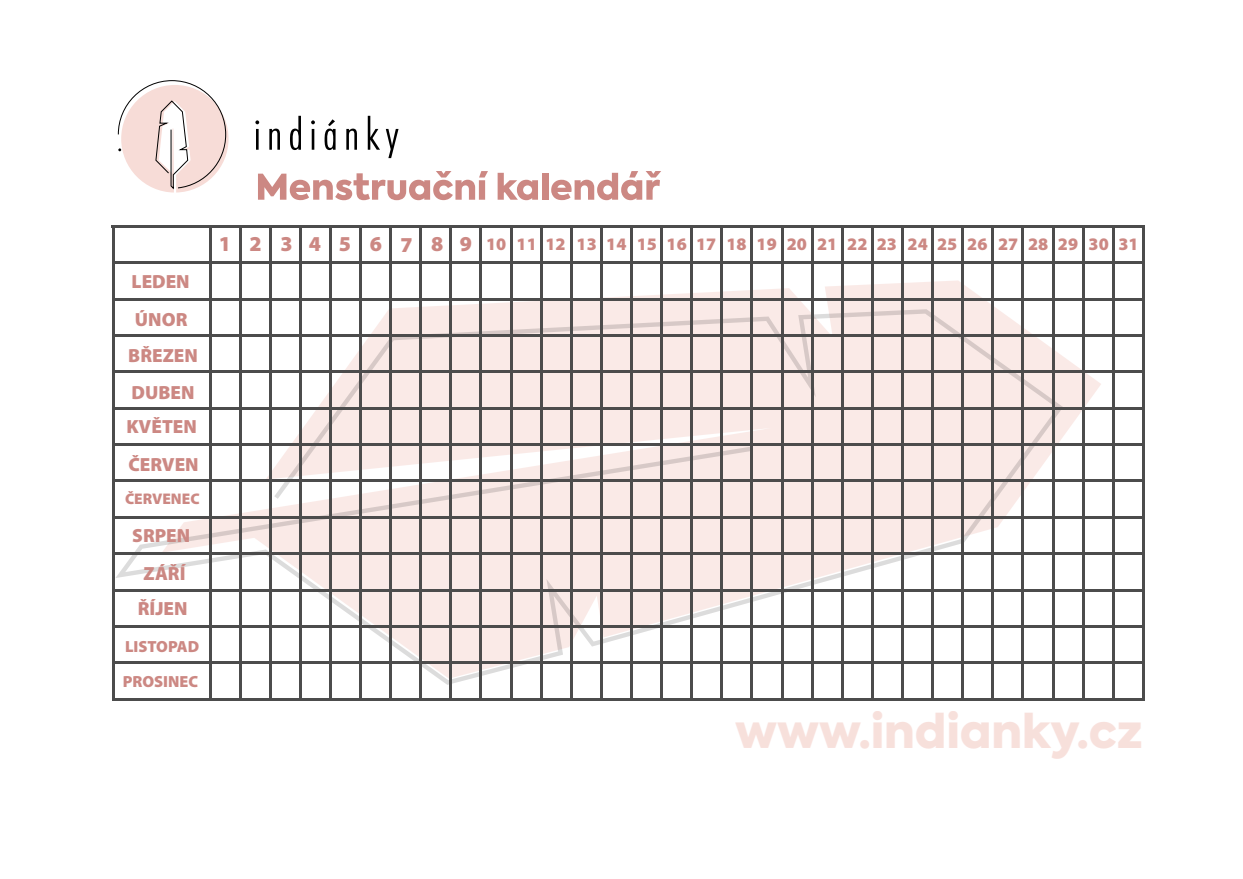
<style>
.page{position:relative;width:1243px;height:879px;background:#fff}
.page>*{position:absolute;margin:0;border:0;box-sizing:border-box;transform-origin:0 0}
.t1{font:900 46.28px "Axiforma";color:#f7dcd7}
.t2{font:900 19.08px/37.9px "Myriad Pro";color:#cc8883}
.t3{font:900 17.64px "Myriad Pro";color:#cc8883}
.t4{font:900 16.16px/34.6px "Myriad Pro";color:#cc8883}
.t5{font:900 15.44px "Myriad Pro";color:#cc8883}
.s1{font-size:21.28px}
</style>
<div class="page">
<svg style="left:211px;top:280px;width:890px;height:398px"></svg>
<svg style="left:115px;top:309px;width:948px;height:376px;fill:#faeae7"></svg>
<hr style="left:208px;top:227px;width:3px;height:472px;background:#4c4c4c">
<hr style="left:112px;top:227px;width:3px;height:472px;background:#4c4c4c">
<hr style="left:239px;top:227px;width:3px;height:472px;background:#4c4c4c">
<hr style="left:269px;top:227px;width:3px;height:472px;background:#4c4c4c">
<hr style="left:299px;top:227px;width:3px;height:472px;background:#4c4c4c">
<hr style="left:329px;top:227px;width:3px;height:472px;background:#4c4c4c">
<hr style="left:359px;top:227px;width:3px;height:472px;background:#4c4c4c">
<hr style="left:389px;top:227px;width:3px;height:472px;background:#4c4c4c">
<hr style="left:419px;top:227px;width:3px;height:472px;background:#4c4c4c">
<hr style="left:449px;top:227px;width:3px;height:472px;background:#4c4c4c">
<hr style="left:479px;top:227px;width:3px;height:472px;background:#4c4c4c">
<hr style="left:510px;top:227px;width:2px;height:472px;background:#4c4c4c">
<hr style="left:540px;top:227px;width:3px;height:472px;background:#4c4c4c">
<hr style="left:570px;top:227px;width:3px;height:472px;background:#4c4c4c">
<hr style="left:600px;top:227px;width:3px;height:472px;background:#4c4c4c">
<hr style="left:630px;top:227px;width:3px;height:472px;background:#4c4c4c">
<hr style="left:660px;top:227px;width:3px;height:472px;background:#4c4c4c">
<hr style="left:690px;top:227px;width:3px;height:472px;background:#4c4c4c">
<hr style="left:720px;top:227px;width:3px;height:472px;background:#4c4c4c">
<hr style="left:750px;top:227px;width:3px;height:472px;background:#4c4c4c">
<hr style="left:780px;top:227px;width:3px;height:472px;background:#4c4c4c">
<hr style="left:811px;top:227px;width:2px;height:472px;background:#4c4c4c">
<hr style="left:841px;top:227px;width:3px;height:472px;background:#4c4c4c">
<hr style="left:871px;top:227px;width:3px;height:472px;background:#4c4c4c">
<hr style="left:901px;top:227px;width:3px;height:472px;background:#4c4c4c">
<hr style="left:931px;top:227px;width:3px;height:472px;background:#4c4c4c">
<hr style="left:961px;top:227px;width:3px;height:472px;background:#4c4c4c">
<hr style="left:991px;top:227px;width:3px;height:472px;background:#4c4c4c">
<hr style="left:1021px;top:227px;width:3px;height:472px;background:#4c4c4c">
<hr style="left:1051px;top:227px;width:3px;height:472px;background:#4c4c4c">
<hr style="left:1081px;top:227px;width:3px;height:472px;background:#4c4c4c">
<hr style="left:1112px;top:227px;width:2px;height:472px;background:#4c4c4c">
<hr style="left:1142px;top:227px;width:3px;height:473px;background:#4c4c4c">
<hr style="left:112px;top:261px;width:1031px;height:3px;background:#4c4c4c">
<hr style="left:112px;top:225px;width:1033px;height:3px;background:#4c4c4c">
<hr style="left:112px;top:298px;width:1031px;height:3px;background:#4c4c4c">
<hr style="left:112px;top:334px;width:1031px;height:3px;background:#4c4c4c">
<hr style="left:112px;top:370px;width:1031px;height:3px;background:#4c4c4c">
<hr style="left:112px;top:407px;width:1031px;height:3px;background:#4c4c4c">
<hr style="left:112px;top:443px;width:1031px;height:3px;background:#4c4c4c">
<hr style="left:112px;top:479px;width:1031px;height:3px;background:#4c4c4c">
<hr style="left:112px;top:516px;width:1031px;height:3px;background:#4c4c4c">
<hr style="left:112px;top:552px;width:1031px;height:3px;background:#4c4c4c">
<hr style="left:112px;top:588px;width:1031px;height:3px;background:#4c4c4c">
<hr style="left:112px;top:625px;width:1031px;height:3px;background:#4c4c4c">
<hr style="left:112px;top:661px;width:1031px;height:3px;background:#4c4c4c">
<hr style="left:112px;top:697px;width:1031px;height:3px;background:#4c4c4c">
<svg style="left:255px;top:116px;width:143px;height:42px"></svg>
<svg style="left:118px;top:80px;width:111px;height:112px"></svg>
<svg style="left:258px;top:171px;width:230px;height:29px"></svg>
<svg style="left:498px;top:173px;width:40px;height:27px"></svg>
<div style="left:542px;top:173px;width:6px;height:27px;background:#cc8883"></div>
<svg style="left:551px;top:171px;width:110px;height:29px"></svg>
<p class="t2" style="left:132px;top:262px;width:60px;line-height:38.1px">LEDEN<br>ÚNOR</p>
<p class="t2" style="left:128px;top:336px;width:71px;line-height:36.6px">BŘEZEN<br>DUBEN</p>
<p class="t2" style="left:126px;top:407px;width:74px">KVĚTEN<br>ČERVEN</p>
<p class="t5" style="left:125px;top:488px;width:76px">ČERVENEC</p>
<p class="t2" style="left:132px;top:516px;width:59px;text-align:center">SRPEN<br>ZÁŘÍ</p>
<p class="t2" style="left:138px;top:589px;width:51px">ŘÍJEN</p>
<p class="t4" style="left:123px;top:629px;width:78px">LISTOPAD<br>PROSINEC</p>
<p class="t3" style="left:219px;top:233px;width:921px"><span class="s1">1 2 3 4 5 6 7 8 9</span> 10111213141516171819202122232425262728293031</p>
<h1 class="t1" style="left:735px;top:698px;width:409px">www.indianky.cz</h1>
</div>
